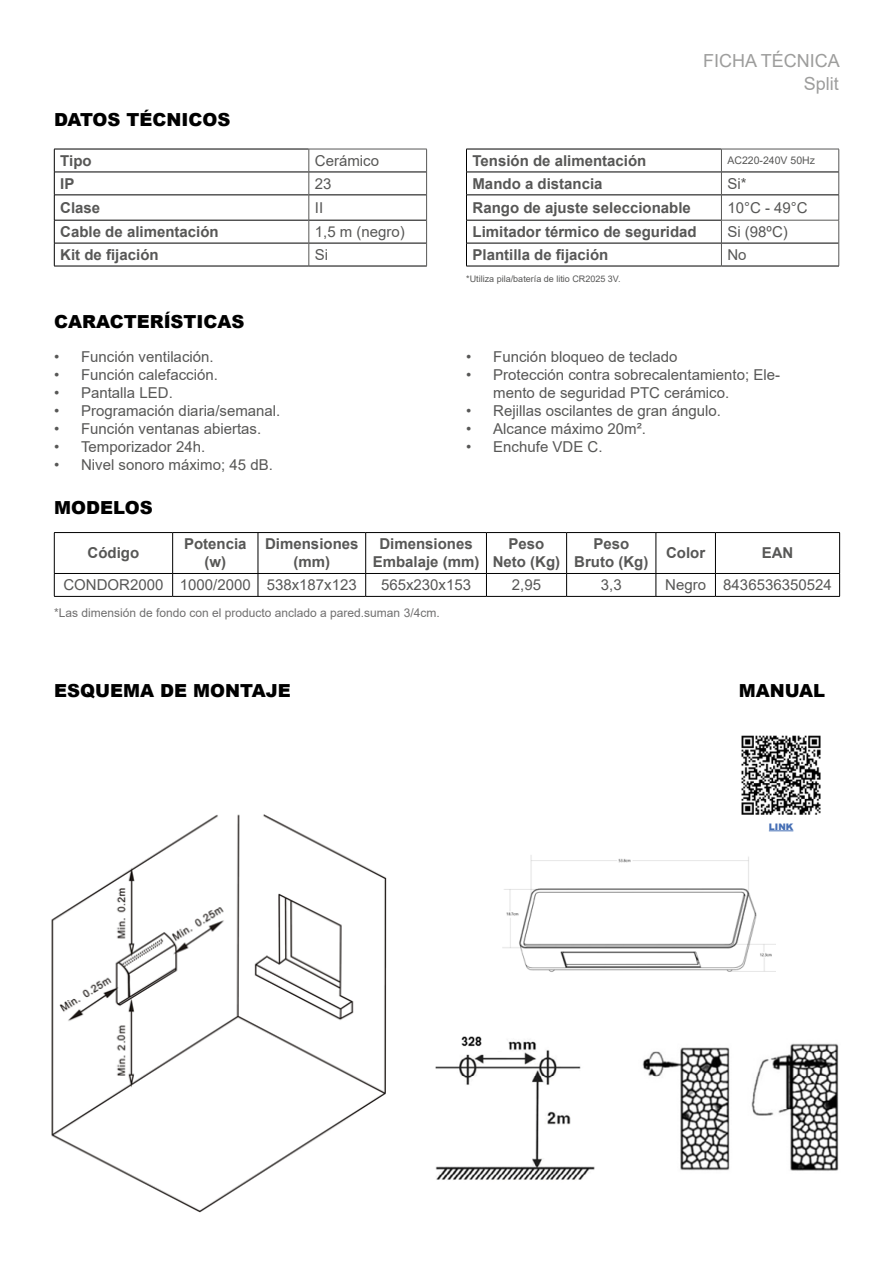
<style>
.page{position:relative;width:893px;height:1263px;background:#fff}
.page>*{position:absolute;margin:0;border:0;box-sizing:border-box;transform-origin:0 0}
.t1{font:900 18px "Arial";color:#000}
.t2{font:18px/22.8px "Arial";color:#9d9d9c;text-align:right}
.t3{font:15px/18px "Arial";color:#575756}
.t4{font:700 15px/18px "Arial";color:#575756;text-align:center}
.t5{font:12px "Arial";color:#706f6f}
.t6{font:10.5px "Arial";color:#575756}
.t7{font:9px "Arial";color:#575756}
.t8{font:900 9px "Arial";color:#466fb5}
</style>
<div class="page">
<hr style="left:54px;top:532px;width:119px;height:1px;background:#000">
<hr style="left:54px;top:533px;width:1px;height:40px;background:#000">
<hr style="left:173px;top:532px;width:85px;height:1px;background:#000">
<hr style="left:172px;top:533px;width:1px;height:40px;background:#000">
<hr style="left:258px;top:532px;width:108px;height:1px;background:#000">
<hr style="left:258px;top:533px;width:1px;height:40px;background:#000">
<hr style="left:366px;top:532px;width:120px;height:1px;background:#000">
<hr style="left:365px;top:533px;width:1px;height:40px;background:#000">
<hr style="left:486px;top:532px;width:81px;height:1px;background:#000">
<hr style="left:486px;top:533px;width:1px;height:40px;background:#000">
<hr style="left:567px;top:532px;width:89px;height:1px;background:#000">
<hr style="left:566px;top:533px;width:1px;height:40px;background:#000">
<hr style="left:656px;top:532px;width:59px;height:1px;background:#000">
<hr style="left:656px;top:533px;width:1px;height:40px;background:#000">
<hr style="left:715px;top:532px;width:125px;height:1px;background:#000">
<hr style="left:715px;top:533px;width:1px;height:40px;background:#000">
<hr style="left:839px;top:533px;width:1px;height:40px;background:#000">
<hr style="left:54px;top:573px;width:119px;height:1px;background:#000">
<svg style="left:54px;top:574px;width:1px;height:22px"></svg>
<hr style="left:173px;top:573px;width:85px;height:1px;background:#000">
<svg style="left:172px;top:574px;width:1px;height:22px"></svg>
<hr style="left:258px;top:573px;width:108px;height:1px;background:#000">
<svg style="left:258px;top:574px;width:1px;height:22px"></svg>
<hr style="left:366px;top:573px;width:120px;height:1px;background:#000">
<svg style="left:365px;top:574px;width:1px;height:22px"></svg>
<hr style="left:486px;top:573px;width:81px;height:1px;background:#000">
<svg style="left:486px;top:574px;width:1px;height:22px"></svg>
<hr style="left:567px;top:573px;width:89px;height:1px;background:#000">
<svg style="left:566px;top:574px;width:1px;height:22px"></svg>
<hr style="left:656px;top:573px;width:59px;height:1px;background:#000">
<svg style="left:656px;top:574px;width:1px;height:22px"></svg>
<hr style="left:715px;top:573px;width:125px;height:1px;background:#000">
<svg style="left:715px;top:574px;width:1px;height:22px"></svg>
<svg style="left:839px;top:574px;width:1px;height:22px"></svg>
<hr style="left:54px;top:596px;width:119px;height:1px;background:#000">
<hr style="left:173px;top:596px;width:85px;height:1px;background:#000">
<hr style="left:258px;top:596px;width:108px;height:1px;background:#000">
<hr style="left:366px;top:596px;width:120px;height:1px;background:#000">
<hr style="left:486px;top:596px;width:81px;height:1px;background:#000">
<hr style="left:567px;top:596px;width:89px;height:1px;background:#000">
<hr style="left:656px;top:596px;width:59px;height:1px;background:#000">
<hr style="left:715px;top:596px;width:125px;height:1px;background:#000">
<hr style="left:54px;top:149px;width:255px;height:1px;background:#000">
<hr style="left:54px;top:172px;width:255px;height:1px;background:#000">
<hr style="left:309px;top:172px;width:117px;height:1px;background:#000">
<hr style="left:54px;top:195px;width:255px;height:1px;background:#000">
<hr style="left:309px;top:195px;width:117px;height:1px;background:#000">
<hr style="left:54px;top:220px;width:255px;height:1px;background:#000">
<hr style="left:309px;top:220px;width:117px;height:1px;background:#000">
<hr style="left:54px;top:243px;width:255px;height:1px;background:#000">
<svg style="left:54px;top:149px;width:1px;height:117px"></svg>
<hr style="left:309px;top:243px;width:117px;height:1px;background:#000">
<hr style="left:54px;top:266px;width:255px;height:1px;background:#000">
<hr style="left:309px;top:266px;width:118px;height:1px;background:#000">
<hr style="left:309px;top:149px;width:118px;height:1px;background:#575756">
<svg style="left:309px;top:149px;width:1px;height:117px"></svg>
<svg style="left:426px;top:149px;width:1px;height:117px"></svg>
<hr style="left:466px;top:149px;width:255px;height:1px;background:#000">
<hr style="left:466px;top:172px;width:255px;height:1px;background:#000">
<hr style="left:721px;top:172px;width:118px;height:1px;background:#000">
<hr style="left:466px;top:195px;width:255px;height:1px;background:#000">
<hr style="left:721px;top:195px;width:118px;height:1px;background:#000">
<hr style="left:466px;top:220px;width:255px;height:1px;background:#000">
<hr style="left:466px;top:243px;width:255px;height:1px;background:#000">
<svg style="left:466px;top:149px;width:1px;height:117px"></svg>
<hr style="left:722px;top:243px;width:117px;height:1px;background:#000">
<hr style="left:466px;top:266px;width:255px;height:1px;background:#000">
<hr style="left:721px;top:266px;width:118px;height:1px;background:#000">
<hr style="left:721px;top:149px;width:118px;height:1px;background:#575756">
<svg style="left:721px;top:149px;width:1px;height:117px"></svg>
<svg style="left:838px;top:149px;width:1px;height:117px"></svg>
<hr style="left:721px;top:220px;width:118px;height:1px;background:#575756">
<img style="left:435px;top:1036px;width:404px;height:144px">
<img style="left:51px;top:814px;width:336px;height:399px">
<img style="left:741px;top:735px;width:80px;height:80px">
<svg style="left:769px;top:830px;width:24px;height:1px"></svg>
<img style="left:502px;top:855px;width:274px;height:117px">
<p class="t1" style="left:54px;top:107px;width:178px">DATOS TÉCNICOS</p>
<p class="t4" style="left:60px;top:152px;width:33px">Tipo</p>
<p class="t3" style="left:315px;top:152px;width:66px">Cerámico</p>
<p class="t4" style="left:60px;top:175px;width:16px">IP</p>
<p class="t3" style="left:315px;top:174px;width:18px">23</p>
<p class="t4" style="left:60px;top:199px;width:42px">Clase</p>
<p class="t3" style="left:315px;top:199px;width:10px">II</p>
<p class="t4" style="left:60px;top:223px;width:160px">Cable de alimentación</p>
<p class="t3" style="left:315px;top:223px;width:92px">1,5 m (negro)</p>
<p class="t4" style="left:60px;top:246px;width:100px">Kit de fijación</p>
<p class="t3" style="left:315px;top:246px;width:15px">Si</p>
<p class="t1" style="left:54px;top:308px;width:192px">CARACTERÍSTICAS</p>
<p class="t3" style="left:54px;top:348px;width:161px">• Función ventilación.</p>
<p class="t3" style="left:54px;top:366px;width:165px">• Función calefacción.</p>
<p class="t3" style="left:54px;top:384px;width:120px">• Pantalla LED.</p>
<p class="t3" style="left:54px;top:402px;width:228px">• Programación diaria/semanal.</p>
<p class="t3" style="left:54px;top:420px;width:209px">• Función ventanas abiertas.</p>
<p class="t3" style="left:54px;top:438px;width:153px">• Temporizador 24h.</p>
<p class="t3" style="left:54px;top:456px;width:220px">• Nivel sonoro máximo; 45 dB.</p>
<p class="t2" style="left:703px;top:49px;width:138px">FICHA TÉCNICA<br>Split</p>
<p class="t4" style="left:472px;top:152px;width:175px">Tensión de alimentación</p>
<p class="t6" style="left:727px;top:153px;width:89px">AC220-240V 50Hz</p>
<p class="t4" style="left:472px;top:175px;width:132px">Mando a distancia</p>
<p class="t3" style="left:727px;top:174px;width:21px">Si*</p>
<p class="t4" style="left:472px;top:199px;width:220px">Rango de ajuste seleccionable</p>
<p class="t3" style="left:727px;top:199px;width:82px">10°C - 49°C</p>
<p class="t4" style="left:472px;top:223px;width:226px">Limitador térmico de seguridad</p>
<p class="t3" style="left:727px;top:223px;width:62px">Si (98ºC)</p>
<p class="t4" style="left:472px;top:246px;width:137px">Plantilla de fijación</p>
<p class="t3" style="left:727px;top:246px;width:21px">No</p>
<p class="t7" style="left:466px;top:273px;width:156px">*Utiliza pila/batería de litio CR2025 3V.</p>
<p class="t3" style="left:466px;top:348px;width:213px">• Función bloqueo de teclado</p>
<p class="t3" style="left:493px;top:366px;width:288px;text-indent:-27px">• Protección contra sobrecalentamiento; Ele&shy;mento de seguridad PTC cerámico.</p>
<p class="t3" style="left:466px;top:402px;width:256px">• Rejillas oscilantes de gran ángulo.</p>
<p class="t3" style="left:466px;top:420px;width:181px">• Alcance máximo 20m².</p>
<p class="t3" style="left:466px;top:438px;width:138px">• Enchufe VDE C.</p>
<p class="t1" style="left:54px;top:494px;width:100px">MODELOS</p>
<p class="t4" style="left:88px;top:544px;width:53px">Código</p>
<p class="t4" style="left:184px;top:535px;width:64px">Potencia (w)</p>
<p class="t4" style="left:265px;top:535px;width:95px">Dimensiones (mm)</p>
<p class="t4" style="left:373px;top:535px;width:108px">Dimensiones<br>Embalaje (mm)</p>
<p class="t4" style="left:493px;top:535px;width:69px">Peso<br>Neto (Kg)</p>
<p class="t4" style="left:574px;top:535px;width:76px">Peso<br>Bruto (Kg)</p>
<p class="t4" style="left:666px;top:544px;width:41px">Color</p>
<p class="t4" style="left:762px;top:544px;width:33px">EAN</p>
<p class="t3" style="left:63px;top:576px;width:295px">CONDOR2000 1000/2000 538x187x123</p>
<p class="t3" style="left:381px;top:576px;width:92px">565x230x153</p>
<p class="t3" style="left:512px;top:576px;width:31px">2,95</p>
<p class="t3" style="left:601px;top:576px;width:22px">3,3</p>
<p class="t3" style="left:665px;top:576px;width:168px">Negro 8436536350524</p>
<p class="t5" style="left:54px;top:605px;width:387px">*Las dimensión de fondo con el producto anclado a pared.suman 3/4cm.</p>
<p class="t1" style="left:54px;top:678px;width:238px">ESQUEMA DE MONTAJE</p>
<p class="t1" style="left:739px;top:678px;width:88px">MANUAL</p>
<p class="t8" style="left:769px;top:820px;width:26px">LINK</p>
</div>
